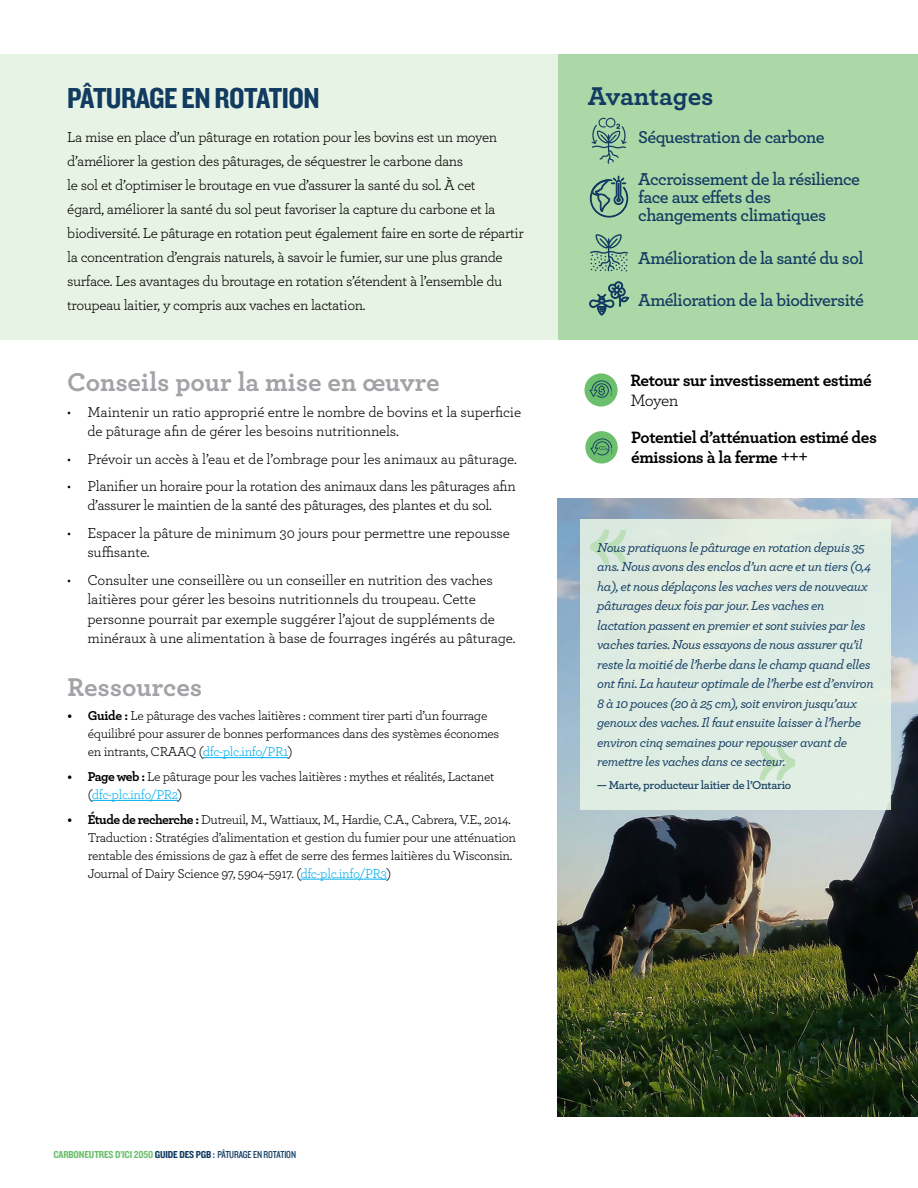
<style>
.page{position:relative;width:918px;height:1188px;background:#fff}
.page>*{position:absolute;margin:0;border:0;box-sizing:border-box;transform-origin:0 0}
.BMP_Title{font:30px "Knockout 50 Welterweight";letter-spacing:-.02em;color:#113b61}
.SUB-HEAD{font:700 27px "Archer";letter-spacing:-.005em;color:#a1a3a6}
.Pot__Benefits__Heade{font:700 27px "Archer";color:#113b61}
.Pot_Benefits__Body_C{font:600 18px/18px "Archer";letter-spacing:-.03em;color:#113b61}
.Ease_of_Implement{font:700 17.25px/19.5px "Archer";letter-spacing:-.025em;color:#000}
.BMP_body_copy{font:15px/24px "Archer";letter-spacing:-.025em;color:#000}
.t1{font:13.5px/18px "Archer";letter-spacing:-.025em;color:#000}
.Callout_body{font:italic 500 13.5px/19.5px "Archer";letter-spacing:-.03em;color:#113b61}
.Callout_name{font:600 12px "Archer";letter-spacing:-.025em;color:#113b61}
.Titre_1{font:10.5px "Knockout 50 Welterweight";letter-spacing:-.015em;color:#6cc06d}
.s1{font-weight:700}
.s2{color:#00aeef}
.s3{font-weight:400}
.s4{font-weight:400;font-size:24px}
.s5{color:#113b61}
.s6{font-family:"Knockout 29 Junior Ltweight";color:#113b61}
</style>
<div class="page">
<div style="left:557px;top:54px;width:361px;height:285px;background:#acd7a7"></div>
<div style="left:0;top:54px;width:557px;height:285px;background:#e7f3e4"></div>
<img style="left:557px;top:499px;width:361px;height:618px">
<div style="left:580px;top:519px;width:311px;height:290px;background:#deede3"></div>
<svg style="left:590px;top:234px;width:38px;height:37px"></svg>
<svg style="left:589px;top:281px;width:40px;height:34px"></svg>
<svg style="left:590px;top:176px;width:38px;height:42px"></svg>
<svg style="left:592px;top:118px;width:35px;height:46px"></svg>
<hr style="left:203px;top:757px;width:85px;height:1px;background:#00aeef">
<hr style="left:92px;top:800px;width:86px;height:1px;background:#00aeef">
<hr style="left:300px;top:879px;width:87px;height:1px;background:#00aeef">
<div style="left:584px;top:373px;width:34px;height:34px;background:#6cc06d;border-radius:50%"></div>
<svg style="left:589px;top:380px;width:23px;height:18px"></svg>
<svg style="left:591px;top:530px;width:35px;height:34px"></svg>
<svg style="left:760px;top:746px;width:35px;height:34px"></svg>
<div style="left:585px;top:431px;width:33px;height:33px;background:#6cc06d;border-radius:50%"></div>
<svg style="left:590px;top:438px;width:22px;height:17px"></svg>
<p class="BMP_Title" style="left:67px;top:78px;width:254px">PÂTURAGE EN ROTATION</p>
<p class="Pot__Benefits__Heade" style="left:588px;top:75px;width:127px">Avantages</p>
<p class="Pot_Benefits__Body_C" style="left:638px;top:127px;width:188px">Séquestration de carbone</p>
<p class="Pot_Benefits__Body_C" style="left:638px;top:169px;width:223px">Accroissement de la résilience face aux effets des changements climatiques</p>
<p class="Pot_Benefits__Body_C" style="left:638px;top:248px;width:227px">Amélioration de la santé du sol</p>
<p class="Pot_Benefits__Body_C" style="left:638px;top:290px;width:227px">Amélioration de la biodiversité</p>
<p class="BMP_body_copy" style="left:67px;top:124px;width:458px">La mise en place d’un pâturage en rotation pour les bovins est un moyen d’améliorer la gestion des pâturages, de séquestrer le carbone dans<br>le sol et d’optimiser le broutage en vue d’assurer la santé du sol. À cet<br>égard, améliorer la santé du sol peut favoriser la capture du carbone et la biodiversité. Le pâturage en rotation peut également faire en sorte de répartir la concentration d’engrais naturels, à savoir le fumier, sur une plus grande surface. Les avantages du broutage en rotation s’étendent à l’ensemble du troupeau laitier, y compris aux vaches en lactation.</p>
<p class="SUB-HEAD" style="left:67px;top:360px;width:374px">Conseils pour la mise en œuvre</p>
<p class="BMP_body_copy" style="left:88px;top:401px;width:435px;line-height:19.5px;text-indent:-20px">• Maintenir un ratio approprié entre le nombre de bovins et la superficie de pâturage afin de gérer les besoins nutritionnels.</p>
<p class="BMP_body_copy" style="left:67px;top:446px;width:451px">• Prévoir un accès à l’eau et de l’ombrage pour les animaux au pâturage.</p>
<p class="BMP_body_copy" style="left:67px;top:475px;width:450px;line-height:19.5px;text-align:center">• Planifier un horaire pour la rotation des animaux dans les pâturages afin d’assurer le maintien de la santé des pâturages, des plantes et du sol.</p>
<p class="BMP_body_copy" style="left:88px;top:522px;width:424px;line-height:19.5px;text-indent:-20px">• Espacer la pâture de minimum 30 jours pour permettre une repousse suffisante.</p>
<p class="BMP_body_copy" style="left:88px;top:569px;width:429px;line-height:19.5px;text-indent:-20px">• Consulter une conseillère ou un conseiller en nutrition des vaches laitières pour gérer les besoins nutritionnels du troupeau. Cette personne pourrait par exemple suggérer l’ajout de suppléments de minéraux à une alimentation à base de fourrages ingérés au pâturage.</p>
<p class="SUB-HEAD" style="left:68px;top:665px;width:136px">Ressources</p>
<p class="t1" style="left:88px;top:706px;width:413px;text-indent:-20px"><span class="s1">• Guide :</span> Le pâturage des vaches laitières : comment tirer parti d’un fourrage équilibré pour assurer de bonnes performances dans des systèmes économes en intrants, CRAAQ (<span class="s2">dfc-plc.info/PR1</span>)</p>
<p class="t1" style="left:88px;top:767px;width:408px;text-indent:-20px"><span class="s1">• Page web :</span> Le pâturage pour les vaches laitières : mythes et réalités, Lactanet (<span class="s2">dfc-plc.info/PR2</span>)</p>
<p class="t1" style="left:88px;top:810px;width:430px;text-indent:-20px"><span class="s1">• Étude de recherche :</span> Dutreuil, M., Wattiaux, M., Hardie, C.A., Cabrera, V.E., 2014.<br>Traduction : Stratégies d’alimentation et gestion du fumier pour une atténuation rentable des émissions de gaz à effet de serre des fermes laitières du Wisconsin.<br>Journal of Dairy Science 97, 5904–5917. (<span class="s2">dfc-plc.info/PR3</span>)</p>
<p class="Ease_of_Implement" style="left:630px;top:370px;width:243px">Retour sur investissement estimé<br><span class="s3">Moyen</span></p>
<p class="Ease_of_Implement" style="left:631px;top:427px;width:247px">Potentiel d’atténuation estimé des émissions à la ferme <span class="s4">+++</span></p>
<p class="Callout_body" style="left:597px;top:537px;width:278px">Nous pratiquons le pâturage en rotation depuis 35 ans. Nous avons des enclos d’un acre et un tiers (0,4 ha), et nous déplaçons les vaches vers de nouveaux pâturages deux fois par jour. Les vaches en lactation passent en premier et sont suivies par les vaches taries. Nous essayons de nous assurer qu’il reste la moitié de l’herbe dans le champ quand elles ont fini. La hauteur optimale de l’herbe est d’environ 8 à 10 pouces (20 à 25 cm), soit environ jusqu’aux genoux des vaches. Il faut ensuite laisser à l’herbe environ cinq semaines pour repousser avant de remettre les vaches dans ce secteur.</p>
<p class="Callout_name" style="left:597px;top:776px;width:196px">— Marte, producteur laitier de l’Ontario</p>
<p class="Titre_1" style="left:53px;top:1148px;width:244px">CARBONEUTRES D’ICI 2050 <span class="s5">GUIDE DES PGB :</span> <span class="s6">PÂTURAGE EN ROTATION</span></p>
</div>
